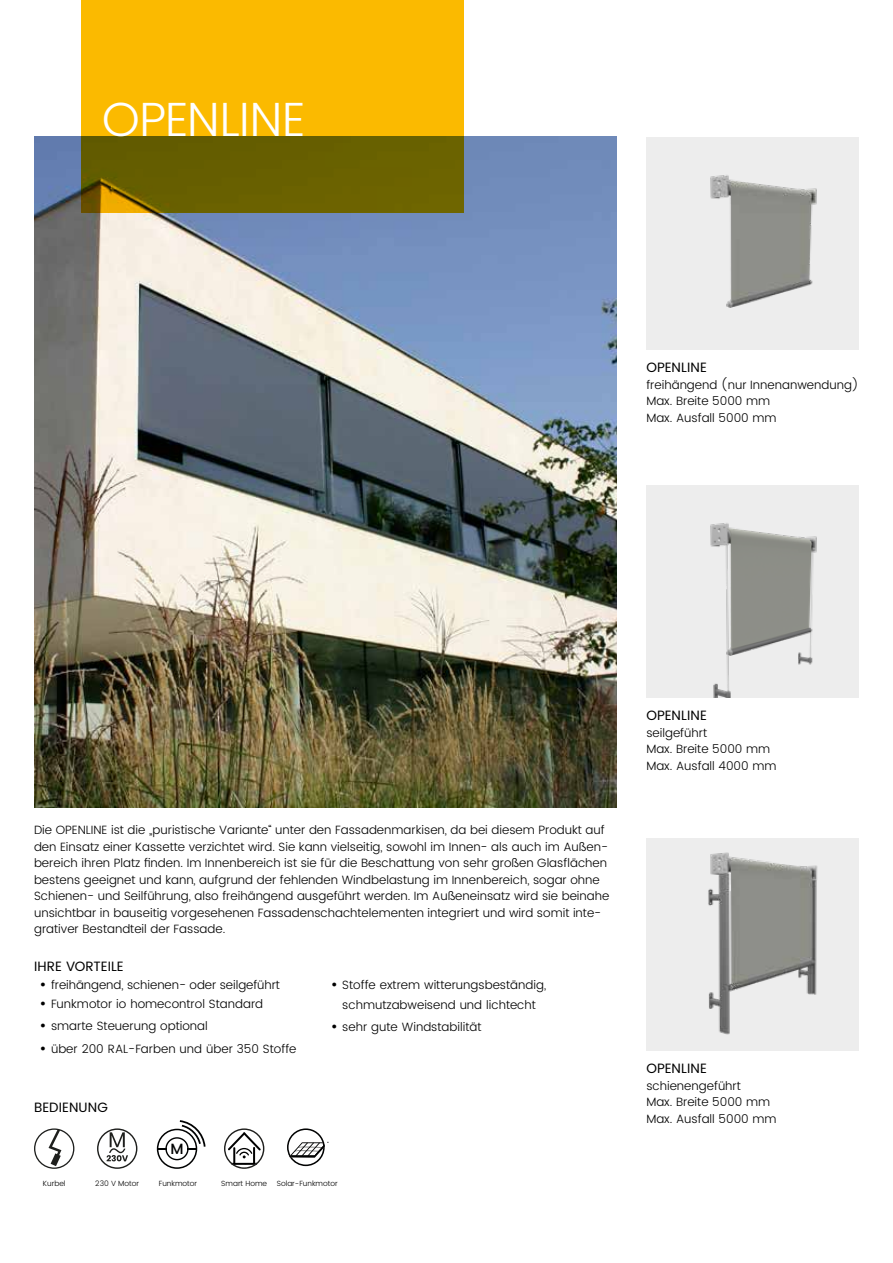
<style>
.page{position:relative;width:893px;height:1263px;background:#fff}
.page>*{position:absolute;margin:0;border:0;box-sizing:border-box;transform-origin:0 0}
.t1{font:300 48px "Poppins";color:#fff}
.t2{font:500 14.85px "Poppins";color:#010202}
.t3{font:13.5px "Poppins";letter-spacing:.015em;color:#000}
.t4{font:300 12px/16.5px "Poppins";color:#000}
.t5{font:300 7.5px "Poppins";color:#000}
.s1{font-size:16.5px}
</style>
<div class="page">
<img style="left:34px;top:136px;width:583px;height:672px">
<svg style="left:81px;top:0;width:382px;height:213px;background:#c79900"></svg>
<div style="left:646px;top:137px;width:213px;height:212px;background:#ededed"></div>
<img style="left:710px;top:175px;width:107px;height:133px">
<div style="left:646px;top:485px;width:213px;height:212px;background:#ededed"></div>
<img style="left:710px;top:523px;width:107px;height:174px">
<img style="left:646px;top:838px;width:213px;height:212px">
<svg style="left:34px;top:1128px;width:40px;height:41px"></svg>
<svg style="left:97px;top:1128px;width:40px;height:41px"></svg>
<svg style="left:157px;top:1120px;width:49px;height:49px"></svg>
<svg style="left:224px;top:1128px;width:40px;height:41px"></svg>
<svg style="left:287px;top:1128px;width:38px;height:38px"></svg>
<h1 class="t1" style="left:102px;top:85px;width:205px">OPENLINE</h1>
<p class="t3" style="left:646px;top:358px;width:62px">OPENLINE</p>
<p class="t4" style="left:646px;top:377px;width:214px">freihängend (nur Innenanwendung)<br>Max. Breite 5000 mm<br>Max. Ausfall 5000 mm</p>
<p class="t4" style="left:34px;top:822px;width:577px">Die OPENLINE ist die „„puristische Variante“ unter den Fassadenmarkisen, da bei diesem Produkt auf den Einsatz einer Kassette verzichtet wird. Sie kann vielseitig, sowohl im Innen- als auch im Außen&shy;bereich ihren Platz finden. Im Innenbereich ist sie für die Beschattung von sehr großen Glasflächen bestens geeignet und kann, aufgrund der fehlenden Windbelastung im Innenbereich, sogar ohne Schienen- und Seilführung, also freihängend ausgeführt werden. Im Außeneinsatz wird sie beinahe unsichtbar in bauseitig vorgesehenen Fassadenschachtelementen integriert und wird somit inte&shy;grativer Bestandteil der Fassade.</p>
<p class="t3" style="left:34px;top:956px;width:91px">IHRE VORTEILE</p>
<p class="t4" style="left:40px;top:977px;width:242px"><span class="s1">•</span> freihängend, schienen- oder seilgeführt</p>
<p class="t4" style="left:40px;top:996px;width:225px"><span class="s1">•</span> Funkmotor io homecontrol Standard</p>
<p class="t4" style="left:40px;top:1018px;width:170px"><span class="s1">•</span> smarte Steuerung optional</p>
<p class="t4" style="left:40px;top:1041px;width:258px"><span class="s1">•</span> über 200 RAL-Farben und über 350 Stoffe</p>
<p class="t4" style="left:331px;top:976px;width:217px;line-height:19.2px;text-align:center"><span class="s1">•</span> Stoffe extrem witterungsbeständig, schmutzabweisend und lichtecht</p>
<p class="t4" style="left:331px;top:1019px;width:152px"><span class="s1">•</span> sehr gute Windstabilität</p>
<p class="t3" style="left:34px;top:1098px;width:75px">BEDIENUNG</p>
<p class="t2" style="left:170px;top:1139px;width:15px">M</p>
<p class="t5" style="left:43px;top:1178px;width:24px">Kurbel</p>
<p class="t5" style="left:95px;top:1178px;width:45px">230 V Motor</p>
<p class="t5" style="left:159px;top:1178px;width:40px">Funkmotor</p>
<p class="t5" style="left:221px;top:1178px;width:47px">Smart Home</p>
<p class="t5" style="left:277px;top:1178px;width:62px">Solar-Funkmotor</p>
<p class="t3" style="left:646px;top:706px;width:62px">OPENLINE</p>
<p class="t4" style="left:646px;top:725px;width:132px">seilgeführt<br>Max. Breite 5000 mm<br>Max. Ausfall 4000 mm</p>
<p class="t3" style="left:646px;top:1059px;width:62px">OPENLINE</p>
<p class="t4" style="left:646px;top:1078px;width:132px">schienengeführt<br>Max. Breite 5000 mm<br>Max. Ausfall 5000 mm</p>
</div>
